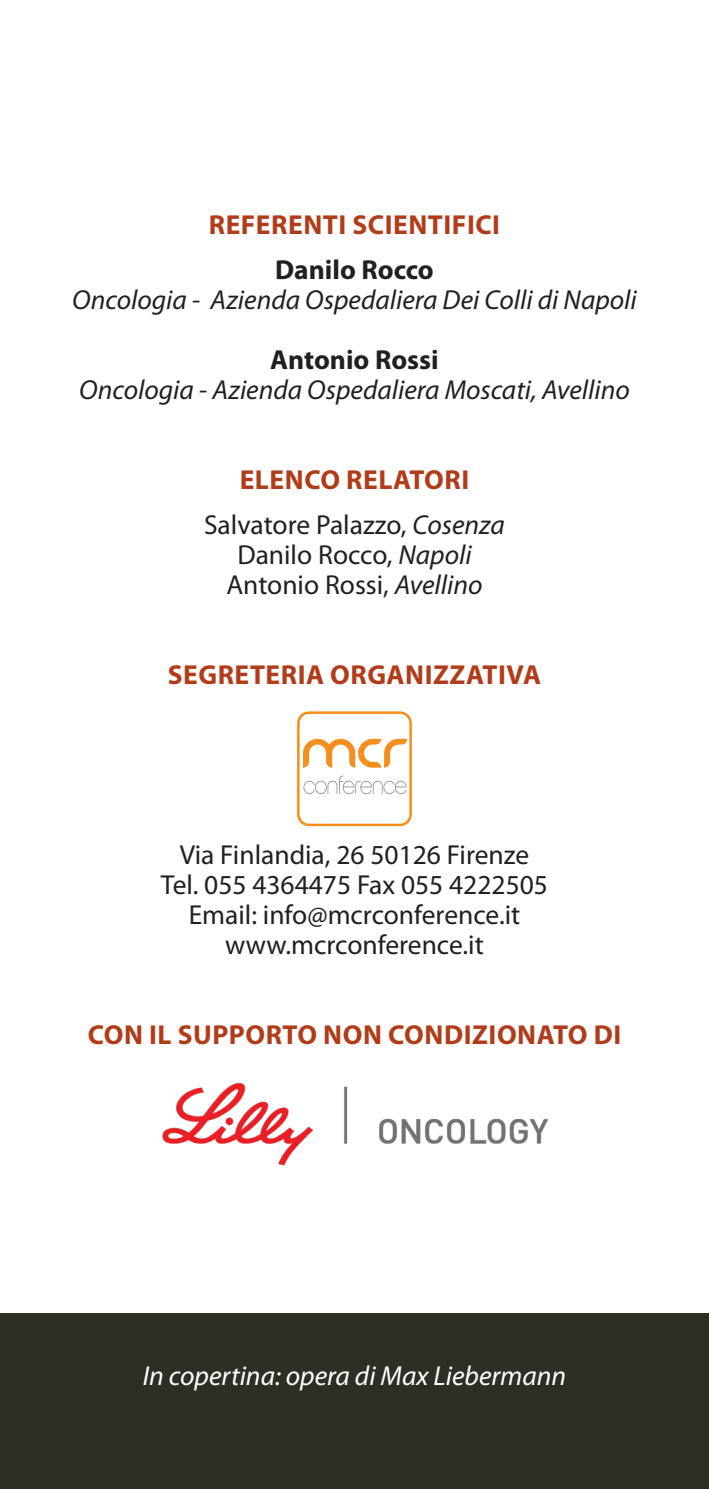
<style>
.page{position:relative;width:709px;height:1489px;background:#fff}
.page>*{position:absolute;margin:0;border:0;box-sizing:border-box;transform-origin:0 0}
.t1{font:27.5px "Myriad Pro";color:#231f20}
.t2{font:italic 27.5px "Myriad Pro";color:#231f20}
.t3{font:700 27.5px "Myriad Pro";letter-spacing:.02em;color:#b13c19}
.t4{font:italic 27.5px "Myriad Pro";color:#fff}
.t5{font:700 27.5px "Myriad Pro";color:#231f20}
.s1{font-style:italic}
</style>
<div class="page">
<div style="left:0;top:1313px;width:709px;height:175px;background:#2d2f24"></div>
<svg style="left:297px;top:711px;width:115px;height:115px"></svg>
<img style="left:162px;top:1083px;width:386px;height:83px">
<p class="t3" style="left:209px;top:207px;width:293px">REFERENTI SCIENTIFICI</p>
<p class="t5" style="left:275px;top:252px;width:160px">Danilo Rocco</p>
<p class="t2" style="left:72px;top:283px;width:566px">Oncologia - Azienda Ospedaliera Dei Colli di Napoli</p>
<p class="t5" style="left:270px;top:342px;width:170px">Antonio Rossi</p>
<p class="t2" style="left:79px;top:373px;width:552px">Oncologia - Azienda Ospedaliera Moscati, Avellino</p>
<p class="t3" style="left:240px;top:462px;width:231px">ELENCO RELATORI</p>
<p class="t1" style="left:204px;top:508px;width:302px">Salvatore Palazzo, <span class="s1">Cosenza</span></p>
<p class="t1" style="left:237px;top:538px;width:236px">Danilo Rocco, <span class="s1">Napoli</span></p>
<p class="t1" style="left:226px;top:568px;width:258px">Antonio Rossi, <span class="s1">Avellino</span></p>
<p class="t3" style="left:168px;top:657px;width:375px">SEGRETERIA ORGANIZZATIVA</p>
<p class="t1" style="left:180px;top:838px;width:351px">Via Finlandia, 26 50126 Firenze</p>
<p class="t1" style="left:161px;top:868px;width:388px">Tel. 055 4364475 Fax 055 4222505</p>
<p class="t1" style="left:189px;top:898px;width:333px">Email: info@mcrconference.it</p>
<p class="t1" style="left:225px;top:928px;width:260px">www.mcrconference.it</p>
<p class="t3" style="left:88px;top:1017px;width:535px">CON IL SUPPORTO NON CONDIZIONATO DI</p>
<p class="t4" style="left:143px;top:1358px;width:425px">In copertina: opera di Max Liebermann</p>
</div>
